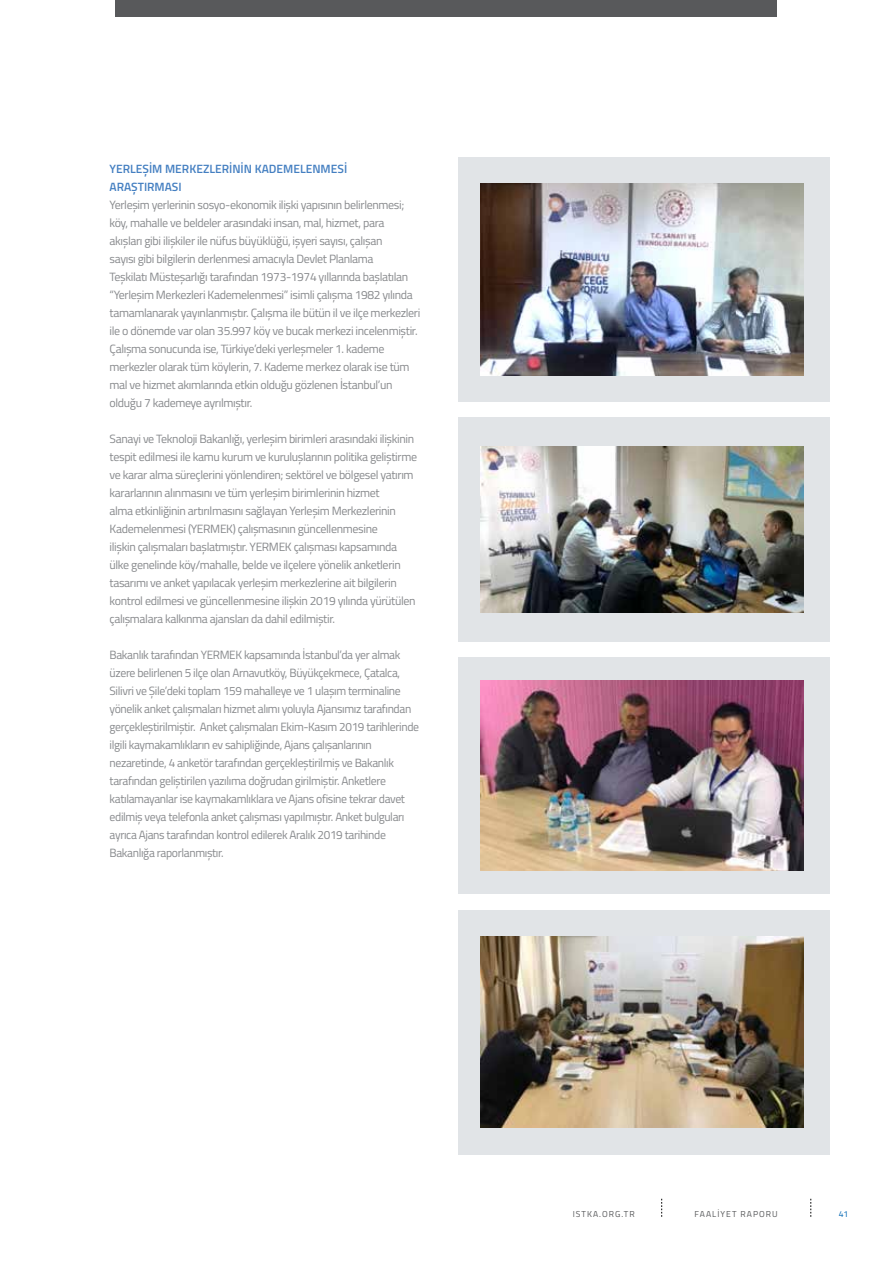
<style>
.page{position:relative;width:893px;height:1263px;background:#fff}
.page>*{position:absolute;margin:0;border:0;box-sizing:border-box;transform-origin:0 0}
.t1{font:12px/18px "Titillium";letter-spacing:-.03em;color:#888a8d}
.t2{font:600 12px "Titillium";color:#447fc1}
.t3{font:8.7px "Titillium";letter-spacing:.12em;color:#58595b}
.t4{font:8.7px "Titillium";color:#0066b3}
</style>
<div class="page">
<div style="left:116px;top:0;width:661px;height:17px;background:#58595b"></div>
<svg style="left:661px;top:1199px;width:1px;height:18px"></svg>
<svg style="left:810px;top:1199px;width:1px;height:18px"></svg>
<div style="left:458px;top:157px;width:372px;height:245px;background:#e1e4e7"></div>
<div style="left:458px;top:417px;width:372px;height:225px;background:#e1e4e7"></div>
<div style="left:458px;top:658px;width:372px;height:236px;background:#e1e4e7"></div>
<div style="left:458px;top:910px;width:372px;height:244px;background:#e1e4e7"></div>
<img style="left:480px;top:183px;width:324px;height:193px">
<img style="left:480px;top:446px;width:324px;height:167px">
<img style="left:480px;top:680px;width:324px;height:191px">
<img style="left:480px;top:937px;width:324px;height:190px">
<p class="t2" style="left:110px;top:159px;width:14px">YERLE</p>
<p class="t2" style="left:143px;top:159px;width:62px">ŞİM MERKEZLER</p>
<p class="t2" style="left:229px;top:159px;width:72px">İNİN KADEMELEN</p>
<p class="t2" style="left:321px;top:159px;width:28px">MESİ</p>
<p class="t2" style="left:110px;top:177px;width:72px">ARAŞTIR MASI</p>
<p class="t1" style="left:110px;top:195px;width:312px">Yerleşim yerlerinin sosyo-ekonomik ilişki yapısının belirlenmesi; köy, mahalle ve beldeler arasındaki insan, mal, hizmet, para akışları gibi ilişkiler ile nüfus büyüklüğü, işyeri sayısı, çalışan<br>sayısı gibi bilgilerin derlenmesi amacıyla Devlet Planlama<br>Teşkilatı Müsteşarlığı tarafından 1973-1974 yıllarında başlatılan “Yerleşim Merkezleri Kademelenmesi” isimli çalışma 1982 yılında tamamlanarak yayınlanmıştır. Çalışma ile bütün il ve ilçe merkezleri ile o dönemde var olan 35.997 köy ve bucak merkezi incelenmiştir.<br>Çalışma sonucunda ise, Türkiye’deki yerleşmeler 1. kademe merkezler olarak tüm köylerin, 7. Kademe merkez olarak ise tüm mal ve hizmet akımlarında etkin olduğu gözlenen İstanbul’un olduğu 7 kademeye ayrılmıştır.</p>
<p class="t1" style="left:110px;top:429px;width:309px">Sanayi ve Teknoloji Bakanlığı, yerleşim birimleri arasındaki ilişkinin tespit edilmesi ile kamu kurum ve kuruluşlarının politika geliştirme ve karar alma süreçlerini yönlendiren; sektörel ve bölgesel yatırım kararlarının alınmasını ve tüm yerleşim birimlerinin hizmet<br>alma etkinliğinin artırılmasını sağlayan Yerleşim Merkezlerinin Kademelenmesi (YERMEK) çalışmasının güncellenmesine<br>ilişkin çalışmaları başlatmıştır. YERMEK çalışması kapsamında ülke genelinde köy/mahalle, belde ve ilçelere yönelik anketlerin tasarımı ve anket yapılacak yerleşim merkezlerine ait bilgilerin kontrol edilmesi ve güncellenmesine ilişkin 2019 yılında yürütülen çalışmalara kalkınma ajansları da dahil edilmiştir.</p>
<p class="t1" style="left:110px;top:645px;width:311px">Bakanlık tarafından YERMEK kapsamında İstanbul’da yer almak üzere belirlenen 5 ilçe olan Arnavutköy, Büyükçekmece, Çatalca, Silivri ve Şile’deki toplam 159 mahalleye ve 1 ulaşım terminaline yönelik anket çalışmaları hizmet alımı yoluyla Ajansımız tarafından gerçekleştirilmiştir. Anket çalışmaları Ekim-Kasım 2019 tarihlerinde ilgili kaymakamlıkların ev sahipliğinde, Ajans çalışanlarının nezaretinde, 4 anketör tarafından gerçekleştirilmiş ve Bakanlık tarafından geliştirilen yazılıma doğrudan girilmiştir. Anketlere katılamayanlar ise kaymakamlıklara ve Ajans ofisine tekrar davet edilmiş veya telefonla anket çalışması yapılmıştır. Anket bulguları ayrıca Ajans tarafından kontrol edilerek Aralık 2019 tarihinde Bakanlığa raporlanmıştır.</p>
<p class="t3" style="left:573px;top:1207px;width:64px">ISTKA.ORG.TR</p>
<p class="t3" style="left:695px;top:1207px;width:85px">FAALİYET RAPORU</p>
<p class="t4" style="left:839px;top:1207px;width:11px">41</p>
</div>
